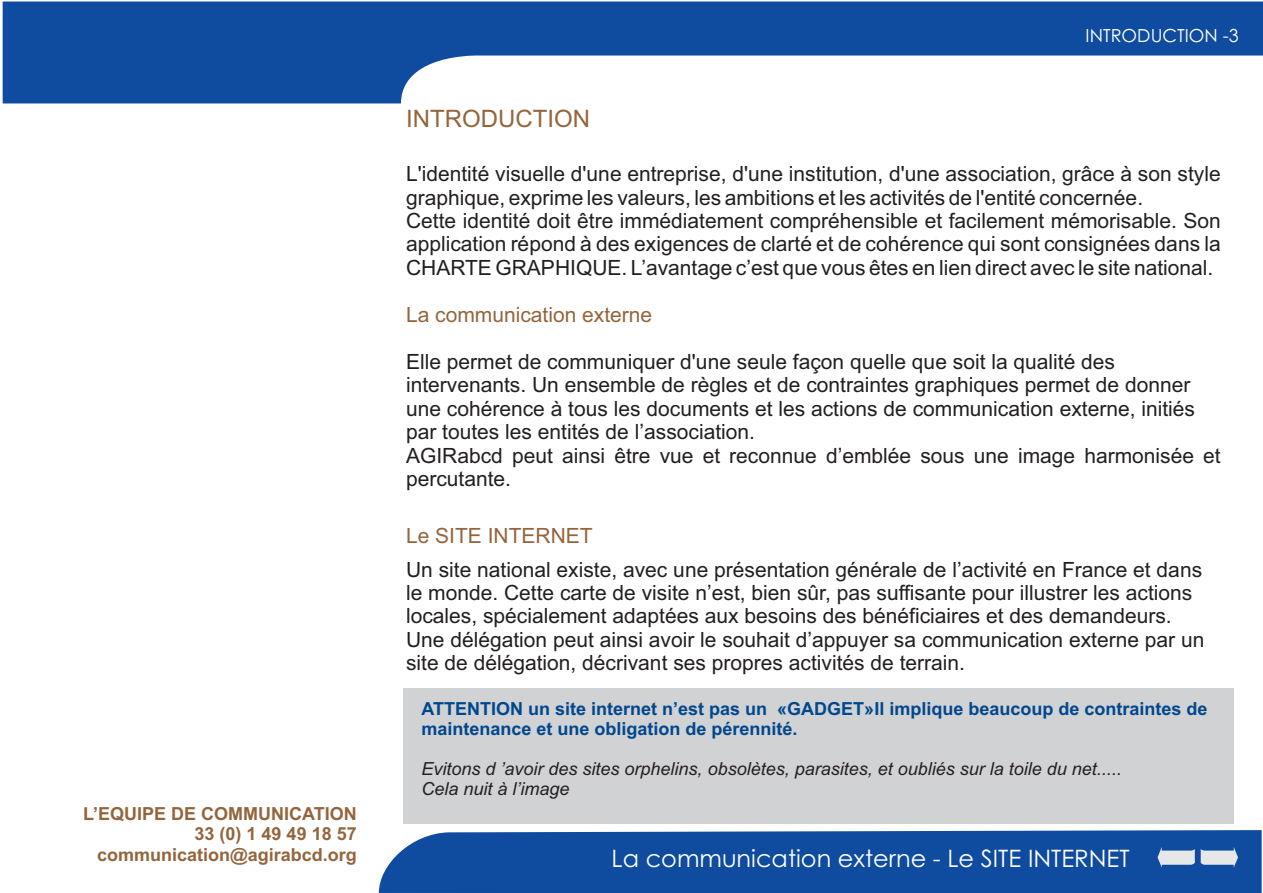
<style>
.page{position:relative;width:1263px;height:893px;background:#fff}
.page>*{position:absolute;margin:0;border:0;box-sizing:border-box;transform-origin:0 0}
.t1{font:24px "Century Gothic";color:#fff}
.t2{font:24px "Arial";color:#94653c}
.t3{font:21px/23.4px "Arial";color:#231f20}
.t4{font:21px "Arial";color:#94653c}
.t5{font:700 18px/20.1px "Arial";color:#01478d}
.t6{font:italic 18px/20.1px "Arial";color:#231f20}
.t7{font:700 18px/20.1px "Arial";color:#94653c;text-align:right}
.t8{font:18px "Century Gothic";color:#fff}
</style>
<div class="page">
<div style="left:379px;top:830px;width:882px;height:63px;background:#0f4ca0"></div>
<div style="left:403px;top:688px;width:830px;height:136px;background:#d1d2d4"></div>
<svg style="left:1201px;top:847px;width:37px;height:21px"></svg>
<svg style="left:1157px;top:847px;width:38px;height:21px"></svg>
<svg style="left:3px;top:2px;width:1260px;height:101px;fill:#0f4ca0"></svg>
<p class="t7" style="left:83px;top:806px;width:275px">L’EQUIPE DE COMMUNICATION<br>33 (0) 1 49 49 18 57 communication@agirabcd.org</p>
<p class="t8" style="left:1086px;top:28px;width:155px">INTRODUCTION -3</p>
<p class="t2" style="left:406px;top:109px;width:185px">INTRODUCTION</p>
<p class="t3" style="left:406px;top:164px;width:816px">L'identité visuelle d'une entreprise, d'une institution, d'une association, grâce à son style graphique, exprime les valeurs, les ambitions et les activités de l'entité concernée.<br>Cette identité doit être immédiatement compréhensible et facilement mémorisable. Son application répond à des exigences de clarté et de cohérence qui sont consignées dans la CHARTE GRAPHIQUE. L’avantage c’est que vous êtes en lien direct avec le site national.</p>
<p class="t4" style="left:406px;top:307px;width:248px">La communication externe</p>
<p class="t3" style="left:406px;top:352px;width:816px">Elle permet de communiquer d'une seule façon quelle que soit la qualité des intervenants. Un ensemble de règles et de contraintes graphiques permet de donner une cohérence à tous les documents et les actions de communication externe, initiés par toutes les entités de l’association.<br>AGIRabcd peut ainsi être vue et reconnue d’emblée sous une image harmonisée et percutante.</p>
<p class="t4" style="left:406px;top:528px;width:188px">Le SITE INTERNET</p>
<p class="t3" style="left:406px;top:559px;width:800px">Un site national existe, avec une présentation générale de l’activité en France et dans le monde. Cette carte de visite n’est, bien sûr, pas suffisante pour illustrer les actions locales, spécialement adaptées aux besoins des bénéficiaires et des demandeurs.<br>Une délégation peut ainsi avoir le souhait d’appuyer sa communication externe par un site de délégation, décrivant ses propres activités de terrain.</p>
<p class="t5" style="left:421px;top:700px;width:787px">ATTENTION un site internet n’est pas un «GADGET»Il implique beaucoup de contraintes de maintenance et une obligation de pérennité.</p>
<p class="t6" style="left:421px;top:760px;width:702px">Evitons d ’avoir des sites orphelins, obsolètes, parasites, et oubliés sur la toile du net.....<br>Cela nuit à l’image</p>
<p class="t1" style="left:612px;top:849px;width:520px">La communication externe - Le SITE INTERNET</p>
</div>
